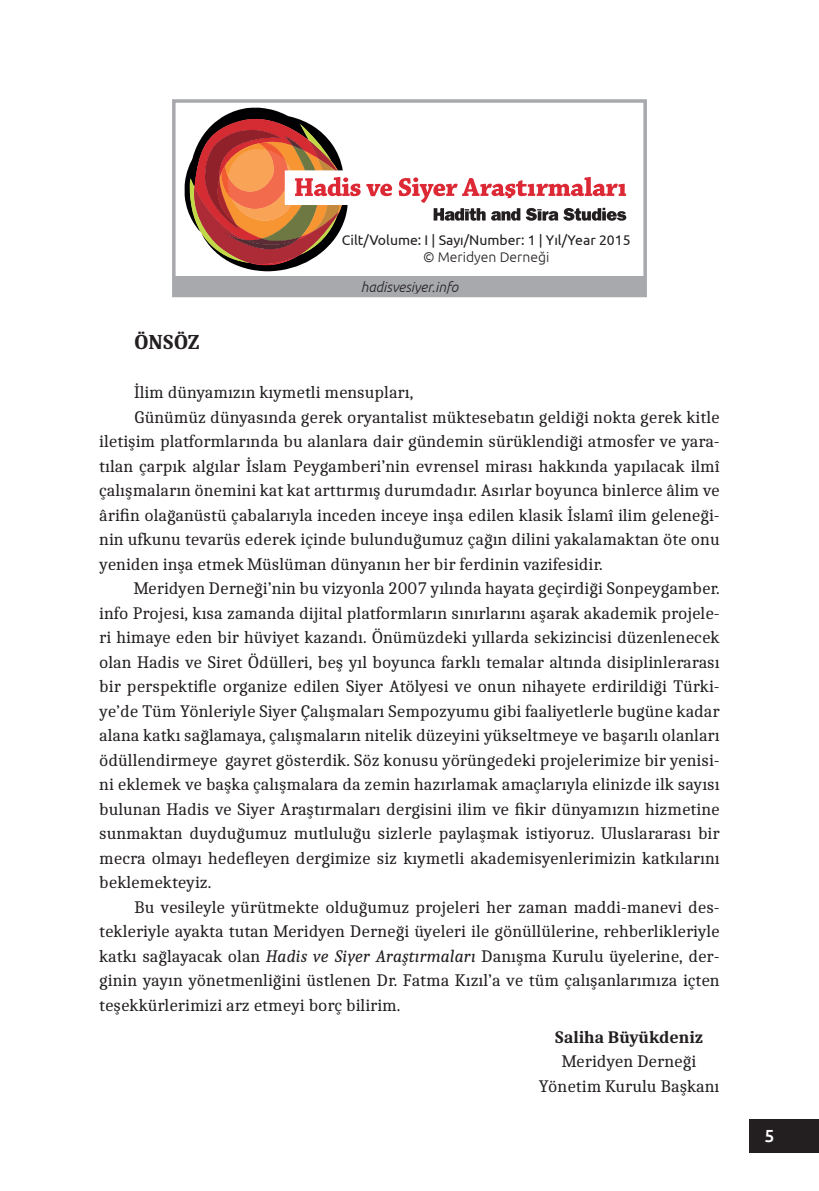
<style>
.page{position:relative;width:819px;height:1191px;background:#fff}
.page>*{position:absolute;margin:0;border:0;box-sizing:border-box;transform-origin:0 0}
.t1{font:700 21px "Caladea";color:#231f20}
.t2{font:17.5px/24.5px "Caladea";color:#231f20;text-align:justify}
.t3{font:700 17.5px "Caladea";color:#231f20}
.t4{font:500 17.5px "Ubuntu";color:#fff}
.t5{font:14px "Ubuntu";color:#231f20}
.t6{font:italic 300 14px "Ubuntu";color:#231f20}
.t7{font:300 14px "Ubuntu";color:#231f20}
.s1{font-style:italic}
</style>
<div class="page">
<div style="left:749px;top:1119px;width:70px;height:34px;background:#231f20"></div>
<svg style="left:366px;top:183px;width:26px;height:13px"></svg>
<svg style="left:398px;top:177px;width:228px;height:44px"></svg>
<svg style="left:184px;top:108px;width:176px;height:164px"></svg>
<div style="left:174px;top:276px;width:471px;height:20px;background:#a8a9ad"></div>
<div style="left:172px;top:99px;width:475px;height:198px;border:4px solid #a8a9ad"></div>
<p class="t5" style="left:342px;top:232px;width:290px">Cilt/Volume: I | Sayı/Number: 1 | Yıl/Year 2015</p>
<p class="t7" style="left:423px;top:248px;width:128px">© Meridyen Derneği</p>
<p class="t6" style="left:361px;top:279px;width:99px">hadisvesiyer.info</p>
<p class="t1" style="left:134px;top:329px;width:67px">ÖNSÖZ</p>
<p class="t2" style="left:134px;top:379px;width:281px">İlim dünyamızın kıymetli mensupları,</p>
<p class="t2" style="left:99px;top:404px;width:622px;text-indent:35px">Günümüz dünyasında gerek oryantalist müktesebatın geldiği nokta gerek kitle iletişim platformlarında bu alanlara dair gündemin sürüklendiği atmosfer ve yara&shy;tılan çarpık algılar İslam Peygamberi’nin evrensel mirası hakkında yapılacak ilmî çalışmaların önemini kat kat arttırmış durumdadır. Asırlar boyunca binlerce âlim ve ârifin olağanüstü çabalarıyla inceden inceye inşa edilen klasik İslamî ilim geleneği&shy;nin ufkunu tevarüs ederek içinde bulunduğumuz çağın dilini yakalamaktan öte onu yeniden inşa etmek Müslüman dünyanın her bir ferdinin vazifesidir.</p>
<p class="t2" style="left:99px;top:575px;width:622px;text-indent:35px">Meridyen Derneği’nin bu vizyonla 2007 yılında hayata geçirdiği Sonpeygamber. info Projesi, kısa zamanda dijital platformların sınırlarını aşarak akademik projele&shy;ri himaye eden bir hüviyet kazandı. Önümüzdeki yıllarda sekizincisi düzenlenecek olan Hadis ve Siret Ödülleri, beş yıl boyunca farklı temalar altında disiplinlerarası bir perspektifle organize edilen Siyer Atölyesi ve onun nihayete erdirildiği Türki&shy;ye’de Tüm Yönleriyle Siyer Çalışmaları Sempozyumu gibi faaliyetlerle bugüne kadar alana katkı sağlamaya, çalışmaların nitelik düzeyini yükseltmeye ve başarılı olanları ödüllendirmeye gayret gösterdik. Söz konusu yörüngedeki projelerimize bir yenisi&shy;ni eklemek ve başka çalışmalara da zemin hazırlamak amaçlarıyla elinizde ilk sayısı bulunan Hadis ve Siyer Araştırmaları dergisini ilim ve fikir dünyamızın hizmetine sunmaktan duyduğumuz mutluluğu sizlerle paylaşmak istiyoruz. Uluslararası bir mecra olmayı hedefleyen dergimize siz kıymetli akademisyenlerimizin katkılarını beklemekteyiz.</p>
<p class="t2" style="left:99px;top:894px;width:622px;text-indent:35px">Bu vesileyle yürütmekte olduğumuz projeleri her zaman maddi-manevi des&shy;tekleriyle ayakta tutan Meridyen Derneği üyeleri ile gönüllülerine, rehberlikleriyle katkı sağlayacak olan <span class="s1">Hadis ve Siyer Araştırmaları</span> Danışma Kurulu üyelerine, der&shy;ginin yayın yönetmenliğini üstlenen Dr. Fatma Kızıl’a ve tüm çalışanlarımıza içten teşekkürlerimizi arz etmeyi borç bilirim.</p>
<p class="t3" style="left:555px;top:1026px;width:150px">Saliha Büyükdeniz</p>
<p class="t2" style="left:562px;top:1048px;width:136px">Meridyen Derneği</p>
<p class="t2" style="left:538px;top:1073px;width:182px">Yönetim Kurulu Başkanı</p>
<p class="t4" style="left:764px;top:1124px;width:11px">5</p>
</div>
